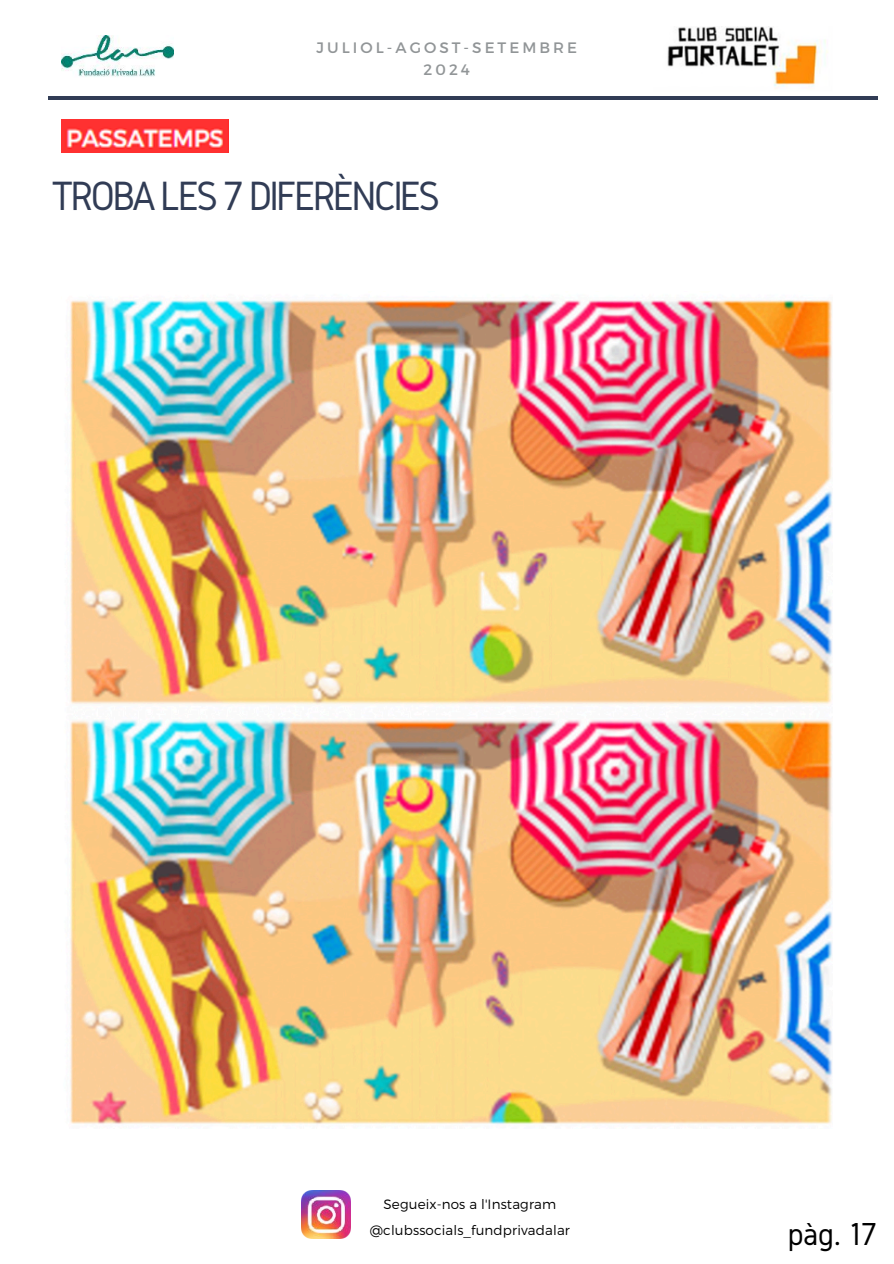
<style>
.page{position:relative;width:894px;height:1264px;background:#fff}
.page>*{position:absolute;margin:0;border:0;box-sizing:border-box;transform-origin:0 0}
.t1{font:42.45px "Gidole";letter-spacing:-.07em;color:#313c55}
.t2{font:33px "Gidole";color:#000}
.t3{font:15.15px/21.9px "Montserrat";letter-spacing:.2em;color:#919597;text-align:center}
.t4{font:300 13.5px/25.8px "Montserrat";letter-spacing:.01em;color:#000;text-align:center}
</style>
<div class="page">
<img style="left:62px;top:36px;width:111px;height:41px">
<img style="left:667px;top:26px;width:161px;height:64px">
<hr style="left:48px;top:96px;width:829px;height:3px;background:#313c55">
<img style="left:301px;top:1190px;width:49px;height:48px">
<img style="left:62px;top:120px;width:166px;height:32px">
<img style="left:70px;top:300px;width:761px;height:824px">
<p class="t3" style="left:316px;top:36px;width:262px">JULIOL-AGOST-SETEMBRE<br>2024</p>
<h2 class="t1" style="left:51px;top:172px;width:390px">TROBA LES 7 DIFERÈNCIES</h2>
<h3 class="t4" style="left:370px;top:1190px;width:201px">Segueix-nos a l'Instagram @clubssocials_fundprivadalar</h3>
<p class="t2" style="left:787px;top:1215px;width:91px">pàg. 17</p>
</div>
